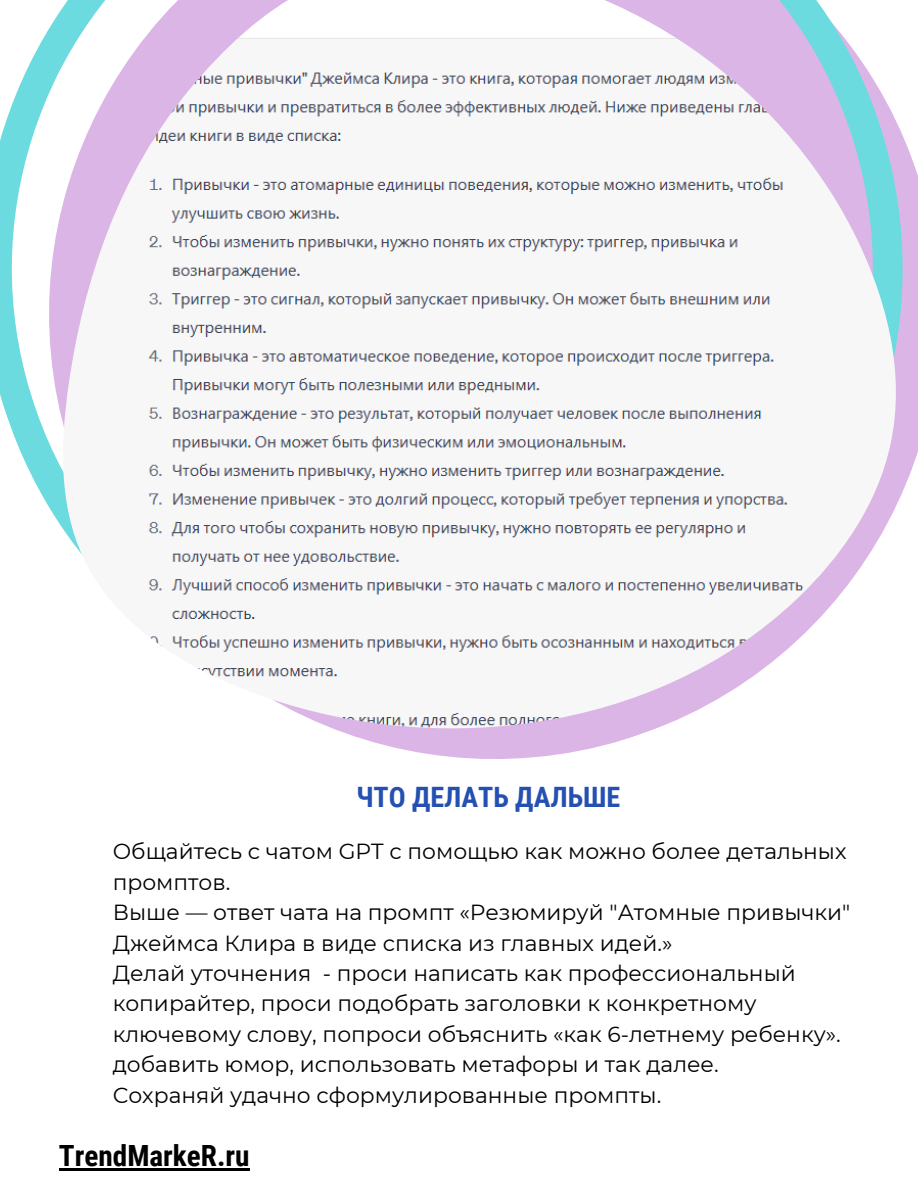
<style>
.page{position:relative;width:918px;height:1188px;background:#fff}
.page>*{position:absolute;margin:0;border:0;box-sizing:border-box;transform-origin:0 0}
.t1{font:700 29.25px "Roboto Condensed";color:#000}
.t2{font:700 28.05px "Roboto Condensed";color:#2450b2}
.t3{font:21.9px/30.5px "Montserrat";color:#000}
</style>
<div class="page">
<svg style="left:0;top:7px;width:918px;height:522px"></svg>
<img style="left:63px;top:0;width:833px;height:759px">
<hr style="left:59px;top:1168px;width:191px;height:2px;background:#000">
<p class="t2" style="left:356px;top:781px;width:265px">ЧТО ДЕЛАТЬ ДАЛЬШЕ</p>
<p class="t3" style="left:113px;top:836px;width:739px">Общайтесь с чатом GPT с помощью как можно более детальных промптов.<br>Выше — ответ чата на промпт «Резюмируй "Атомные привычки" Джеймса Клира в виде списка из главных идей.»<br>Делай уточнения - проси написать как профессиональный копирайтер, проси подобрать заголовки к конкретному ключевому слову, попроси объяснить «как 6-летнему ребенку». добавить юмор, использовать метафоры и так далее.<br>Сохраняй удачно сформулированные промпты.</p>
<h1 class="t1" style="left:59px;top:1139px;width:192px">TrendMarkeR.ru</h1>
</div>
